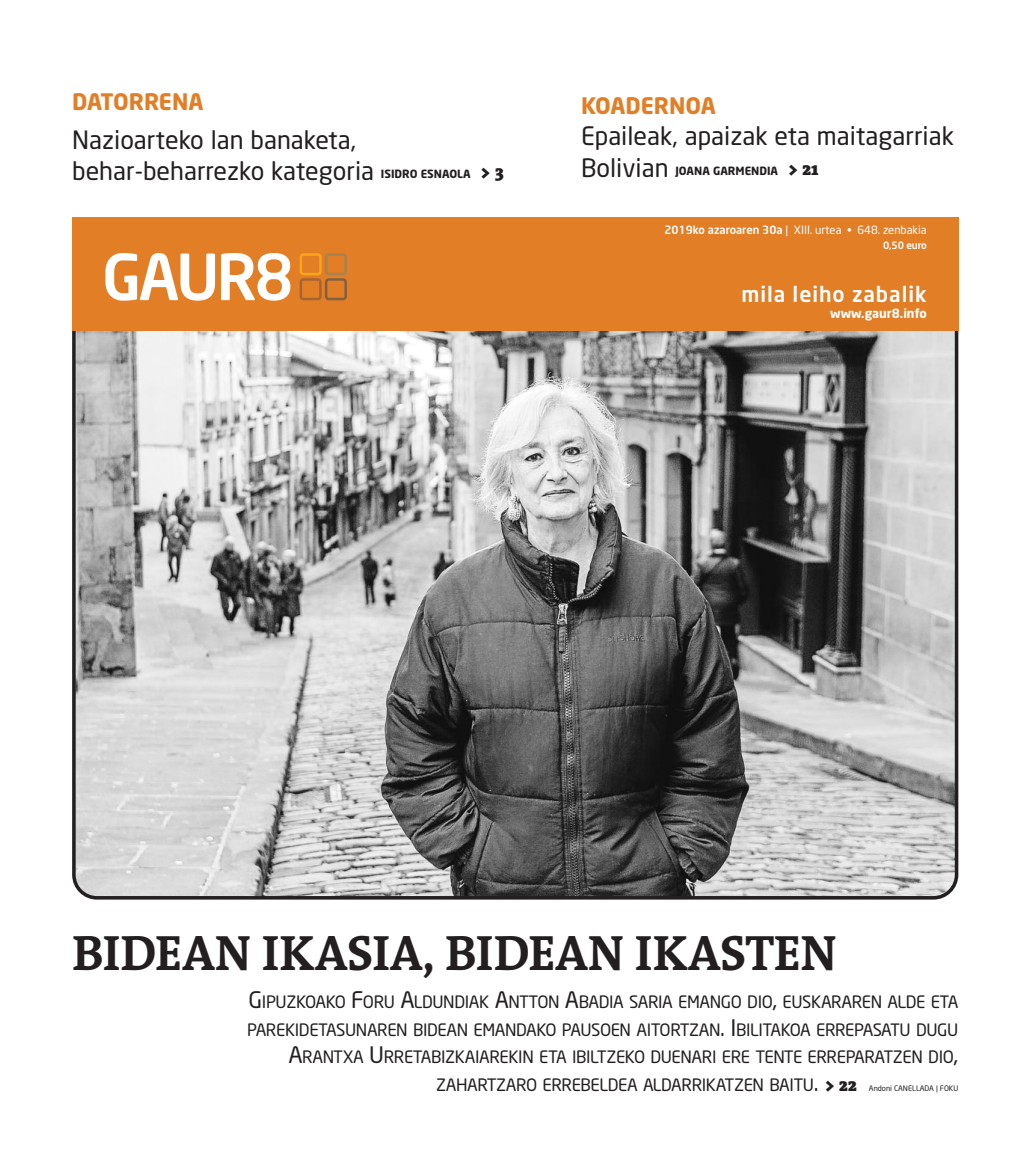
<style>
.page{position:relative;width:1028px;height:1170px;background:#fff}
.page>*{position:absolute;margin:0;border:0;box-sizing:border-box;transform-origin:0 0}
.t1{font:700 50px "The Antiqua B7";letter-spacing:-.015em;color:#231f20}
.t2{font:25px/31.2px "Neo Sans";color:#231f20}
.t3{font:700 22.5px "Neo Sans";color:#e17e26}
.t4{font:500 21.25px "Neo Sans";letter-spacing:.045em;color:#fff}
.t5{font:16.88px "Neo Sans";letter-spacing:-.025em;color:#231f20}
.t6{font:700 12.5px "Neo Sans";color:#fff}
.t7{font:11.25px "Neo Sans";color:#fff}
.t8{font:700 11.25px "Neo Sans";color:#231f20}
.t9{font:500 10px "Neo Sans";letter-spacing:-.02em;color:#fff}
.t10{font:7.5px "Neo Sans";color:#231f20}
.s1{font-family:"The Antiqua B9";font-weight:900;font-size:17.5px}
.s2{font-weight:500}
.s3{font-size:22.5px}
</style>
<div class="page">
<svg style="left:72px;top:330px;width:886px;height:569px"></svg>
<div style="left:72px;top:217px;width:886px;height:113px;background:#e17e26"></div>
<svg style="left:105px;top:253px;width:110px;height:47px"></svg>
<svg style="left:221px;top:253px;width:69px;height:47px"></svg>
<div style="left:124px;top:276px;width:13px;height:6px;background:#fff"></div>
<div style="left:299px;top:278px;width:23px;height:22px;border:3px solid #a76433;border-radius:3px"></div>
<div style="left:299px;top:253px;width:23px;height:22px;border:3px solid #f9a51b;border-radius:3px"></div>
<div style="left:325px;top:278px;width:22px;height:22px;border:3px solid #816043;border-radius:3px"></div>
<div style="left:325px;top:253px;width:22px;height:22px;border:3px solid #a68351;border-radius:3px"></div>
<h3 class="t3" style="left:72px;top:93px;width:133px">DATORRENA</h3>
<h2 class="t2" style="left:72px;top:126px;width:303px">Nazioarteko lan banaketa, behar-beharrezko kategoria</h2>
<p class="t8" style="left:381px;top:169px;width:124px">ISIDRO ESNAOLA <span class="s1">&gt; 3</span></p>
<h3 class="t3" style="left:581px;top:97px;width:136px">KOADERNOA</h3>
<h2 class="t2" style="left:581px;top:123px;width:374px">Epaileak, apaizak eta maitagarriak<br>Bolivian</h2>
<p class="t8" style="left:675px;top:166px;width:145px">JOANA GARMENDIA <span class="s1">&gt; 21</span></p>
<p class="t7" style="left:664px;top:225px;width:264px"><span class="s2">2019ko azaroaren 30a</span> | XIII. urtea • 648. zenbakia</p>
<p class="t9" style="left:883px;top:242px;width:45px">0,50 euro</p>
<p class="t4" style="left:741px;top:285px;width:187px">mila leiho zabalik</p>
<p class="t6" style="left:830px;top:308px;width:98px">www.gaur8.info</p>
<h1 class="t1" style="left:72px;top:936px;width:766px">BIDEAN IKASIA, BIDEAN IKASTEN</h1>
<p class="t5" style="left:248px;top:995px;width:711px"><span class="s3">G</span>IPUZKOAKO <span class="s3">F</span>ORU <span class="s3">A</span>LDUNDIAK <span class="s3">A</span>NTTON <span class="s3">A</span>BADIA SARIA EMANGO DIO<span class="s3">,</span> EUSKARAREN ALDE ETA</p>
<p class="t5" style="left:247px;top:1022px;width:712px">PAREKIDETASUNAREN BIDEAN EMANDAKO PAUSOEN AITORTZAN<span class="s3">. I</span>BILITAKOA ERREPASATU DUGU</p>
<p class="t5" style="left:288px;top:1050px;width:671px"><span class="s3">A</span>RANTXA <span class="s3">U</span>RRETABIZKAIAREKIN ETA IBILTZEKO DUENARI ERE TENTE ERREPARATZEN DIO<span class="s3">,</span></p>
<p class="t5" style="left:436px;top:1077px;width:422px">ZAHARTZARO ERREBELDEA ALDARRIKATZEN BAITU<span class="s3">.</span> <span class="s1">&gt; 22</span></p>
<p class="t10" style="left:869px;top:1084px;width:91px">Andoni CANELLADA | FOKU</p>
</div>
